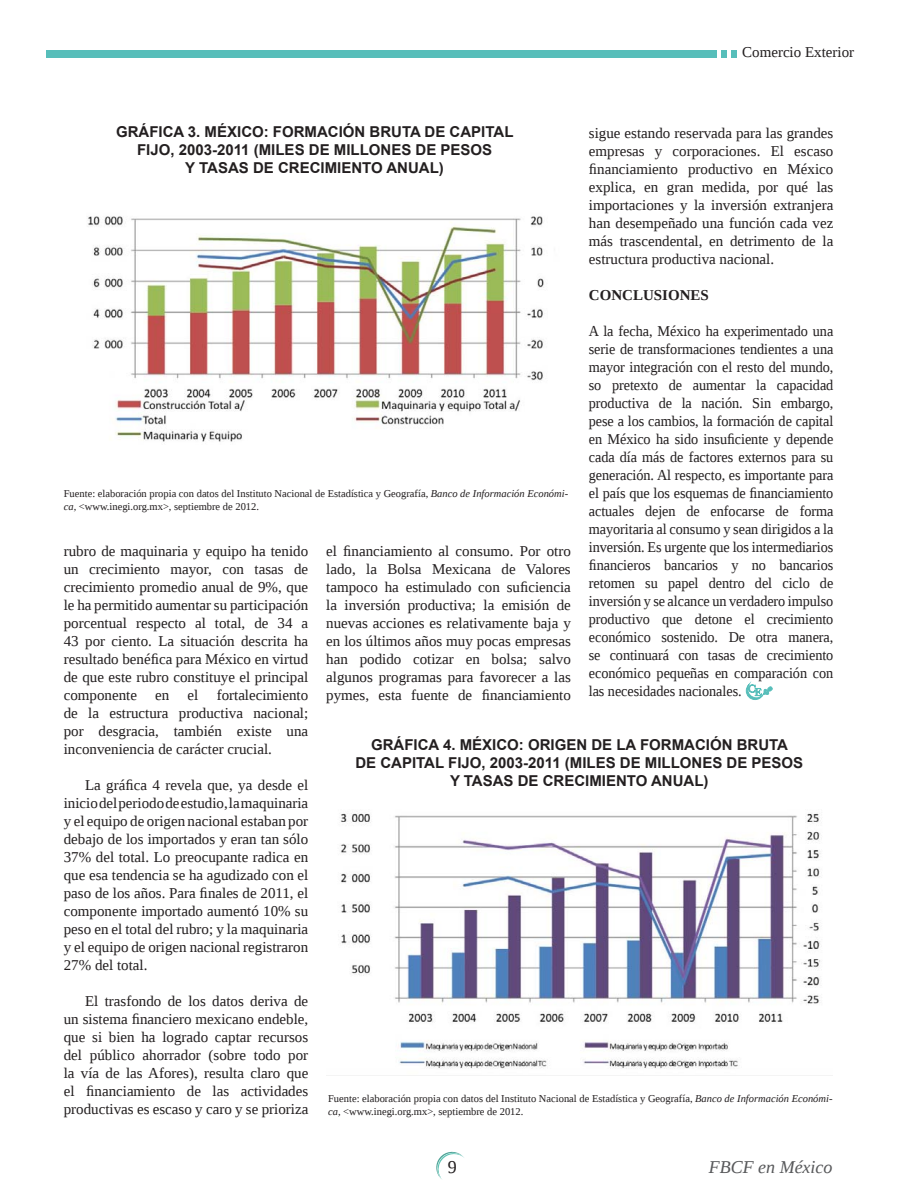
<style>
.page{position:relative;width:918px;height:1188px;background:#fff}
.page>*{position:absolute;margin:0;border:0;box-sizing:border-box;transform-origin:0 0}
.Nombre_Seccion{font:italic 18px "Liberation Serif";color:#57585a}
.Texto_normal{font:15px/18px "Liberation Serif";color:#231f20;text-align:justify}
.Texto_normal-2{font:15px/18px "Liberation Serif";color:#231f20;text-align:justify;scale:.95 1}
.Titulo_grafica{font:700 15px "Arial";color:#231f20}
.Subtitulo{font:700 15px "Liberation Serif";color:#231f20}
.Pie_de_foto{font:10.5px/12.6px "Liberation Serif";color:#231f20}
.s1{font-style:italic}
</style>
<div class="page">
<svg style="left:722px;top:50px;width:5px;height:7px"></svg>
<div style="left:731px;top:50px;width:6px;height:7px;background:#57beba"></div>
<div style="left:46px;top:50px;width:671px;height:7px;background:#57beba"></div>
<svg style="left:436px;top:1151px;width:28px;height:28px"></svg>
<img style="left:88px;top:216px;width:456px;height:226px">
<img style="left:340px;top:813px;width:481px;height:256px">
<svg style="left:746px;top:683px;width:26px;height:17px"></svg>
<p class="Texto_normal" style="left:742px;top:43px;width:114px">Comercio Exterior</p>
<p class="Titulo_grafica" style="left:116px;top:124px;width:399px">GRÁFICA 3. M ÉXICO: FORMACIÓN BRUTA DE CAPITAL</p>
<p class="Titulo_grafica" style="left:137px;top:142px;width:131px">FIJO, 2003-2011 (MILESDE</p>
<p class="Titulo_grafica" style="left:334px;top:142px;width:23px">MILLONESDEPESOS</p>
<p class="Titulo_grafica" style="left:185px;top:160px;width:10px">YTASASDECRECI</p>
<p class="Titulo_grafica" style="left:325px;top:160px;width:23px">MIENTOANUAL</p>
<p class="Titulo_grafica" style="left:439px;top:160px;width:6px">)</p>
<p class="Texto_normal" style="left:589px;top:123px;width:246px">sigue estando reservada para las grandes empresas y corporaciones. El escaso financiamiento productivo en México explica, en gran medida, por qué las importaciones y la inversión extranjera han desempeñado una función cada vez más trascendental, en detrimento de la estructura productiva nacional.</p>
<p class="Subtitulo" style="left:589px;top:284px;width:122px">CONCLUSIONES</p>
<p class="Texto_normal-2" style="left:589px;top:321px;width:259px">A la fecha, México ha experimentado una serie de transformaciones tendientes a una mayor integración con el resto del mundo, so pretexto de aumentar la capacidad productiva de la nación. Sin embargo, pese a los cambios, la formación de capital en México ha sido insuficiente y depende cada día más de factores externos para su generación. Al respecto, es importante para el país que los esquemas de financiamiento actuales dejen de enfocarse de forma mayoritaria al consumo y sean dirigidos a la inversión. Es urgente que los intermediarios financieros bancarios y no bancarios retomen su papel dentro del ciclo de inversión y se alcance un verdadero impulso productivo que detone el crecimiento económico sostenido. De otra manera, se continuará con tasas de crecimiento económico pequeñas en comparación con las necesidades nacionales.</p>
<p class="Pie_de_foto" style="left:64px;top:487px;width:506px">Fuente: elaboración propia con datos del Instituto Nacional de Estadística y Geografía, <span class="s1">Banco de Información Económi&shy;ca,</span> &lt;www.inegi.org.mx&gt;, septiembre de 2012.</p>
<p class="Texto_normal" style="left:326px;top:542px;width:246px">el financiamiento al consumo. Por otro lado, la Bolsa Mexicana de Valores tampoco ha estimulado con suficiencia la inversión productiva; la emisión de nuevas acciones es relativamente baja y en los últimos años muy pocas empresas han podido cotizar en bolsa; salvo algunos programas para favorecer a las pymes, esta fuente de financiamiento</p>
<p class="Texto_normal" style="left:64px;top:542px;width:246px">rubro de maquinaria y equipo ha tenido un crecimiento mayor, con tasas de crecimiento promedio anual de 9%, que le ha permitido aumentar su participación porcentual respecto al total, de 34 a 43 por ciento. La situación descrita ha resultado benéfica para México en virtud de que este rubro constituye el principal componente en el fortalecimiento de la estructura productiva nacional; por desgracia, también existe una inconveniencia de carácter crucial.</p>
<p class="Texto_normal" style="left:64px;top:776px;width:246px;text-indent:21px">La gráfica 4 revela que, ya desde el inicio del periodo de estudio, la maquinaria y el equipo de origen nacional estaban por debajo de los importados y eran tan sólo 37% del total. Lo preocupante radica en que esa tendencia se ha agudizado con el paso de los años. Para finales de 2011, el componente importado aumentó 10% su peso en el total del rubro; y la maquinaria y el equipo de origen nacional registraron 27% del total.</p>
<p class="Texto_normal" style="left:64px;top:992px;width:246px;text-indent:21px">El trasfondo de los datos deriva de un sistema financiero mexicano endeble, que si bien ha logrado captar recursos del público ahorrador (sobre todo por la vía de las Afores), resulta claro que el financiamiento de las actividades productivas es escaso y caro y se prioriza</p>
<p class="Titulo_grafica" style="left:371px;top:736px;width:418px">GRÁFICA 4. M ÉXICO: ORIGEN DE LA FORMACIÓN BRUTA</p>
<p class="Titulo_grafica" style="left:355px;top:754px;width:224px">DE CAPITAL FIJO, 2003-2011 (MILESDE</p>
<p class="Titulo_grafica" style="left:645px;top:754px;width:23px">MILLONESDEPESOS</p>
<p class="Titulo_grafica" style="left:450px;top:772px;width:10px">YTASASDECRECI</p>
<p class="Titulo_grafica" style="left:589px;top:772px;width:23px">MIENTOANUAL</p>
<p class="Titulo_grafica" style="left:704px;top:772px;width:6px">)</p>
<p class="Pie_de_foto" style="left:328px;top:1092px;width:506px">Fuente: elaboración propia con datos del Instituto Nacional de Estadística y Geografía, <span class="s1">Banco de Información Económi&shy;ca,</span> &lt;www.inegi.org.mx&gt;, septiembre de 2012.</p>
<p class="Nombre_Seccion" style="left:709px;top:1155px;width:125px">FBCF en México</p>
</div>
